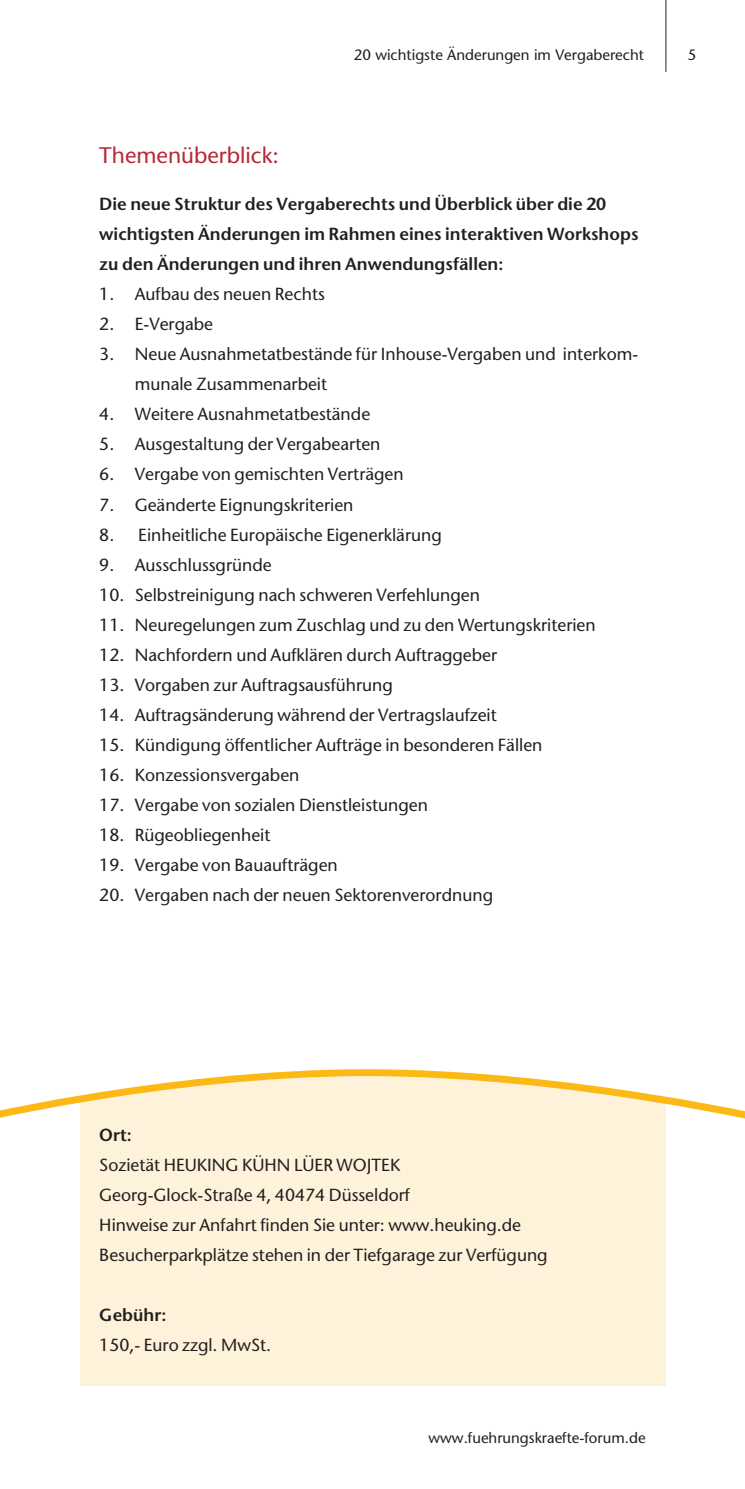
<style>
.page{position:relative;width:745px;height:1489px;background:#fff}
.page>*{position:absolute;margin:0;border:0;box-sizing:border-box;transform-origin:0 0}
.t1{font:22.5px "Stone Sans";color:#b72837}
.t2{font:17.5px/30px "Stone Sans";color:#231f20}
.t3{font:17.5px/30px "Stone Sans Demi";color:#231f20}
.t4{font:15px "Stone Sans";color:#231f20}
</style>
<div class="page">
<div style="left:80px;top:1040px;width:585px;height:345px;background:#fef3da"></div>
<hr style="left:665px;top:0;width:1px;height:72px;background:#231f20">
<svg style="left:1px;top:1040px;width:743px;height:79px;fill:#fff"></svg>
<p class="t4" style="left:353px;top:49px;width:291px">20 wichtigste Änderungen im Vergaberecht</p>
<p class="t1" style="left:99px;top:147px;width:181px">Themenüberblick:</p>
<p class="t3" style="left:99px;top:191px;width:540px">Die neue Struktur des Vergaberechts und Überblick über die 20 wichtigsten Änderungen im Rahmen eines interaktiven Workshops zu den Änderungen und ihren Anwendungsfällen:</p>
<p class="t2" style="left:99px;top:281px;width:227px">1. Aufbau des neuen Rechts</p>
<p class="t2" style="left:99px;top:311px;width:115px">2. E-Vergabe</p>
<p class="t2" style="left:135px;top:341px;width:504px;text-indent:-35px">3. Neue Ausnahmetatbestände für Inhouse-Vergaben und interkom&shy;munale Zusammenarbeit</p>
<p class="t2" style="left:99px;top:401px;width:272px">4. Weitere Ausnahmetatbestände</p>
<p class="t2" style="left:99px;top:431px;width:282px">5. Ausgestaltung der Vergabearten</p>
<p class="t2" style="left:99px;top:461px;width:306px">6. Vergabe von gemischten Verträgen</p>
<p class="t2" style="left:99px;top:491px;width:255px">7. Geänderte Eignungskriterien</p>
<p class="t2" style="left:99px;top:521px;width:344px">8. Einheitliche Europäische Eigenerklärung</p>
<p class="t2" style="left:99px;top:551px;width:174px">9. Ausschlussgründe</p>
<p class="t2" style="left:99px;top:581px;width:382px">10. Selbstreinigung nach schweren Verfehlungen</p>
<p class="t2" style="left:99px;top:611px;width:497px">11. Neuregelungen zum Zuschlag und zu den Wertungskriterien</p>
<p class="t2" style="left:99px;top:641px;width:399px">12. Nachfordern und Aufklären durch Auftraggeber</p>
<p class="t2" style="left:99px;top:671px;width:295px">13. Vorgaben zur Auftragsausführung</p>
<p class="t2" style="left:99px;top:701px;width:399px">14. Auftragsänderung während der Vertragslaufzeit</p>
<p class="t2" style="left:99px;top:731px;width:444px">15. Kündigung öffentlicher Aufträge in besonderen Fällen</p>
<p class="t2" style="left:99px;top:761px;width:201px">16. Konzessionsvergaben</p>
<p class="t2" style="left:99px;top:791px;width:330px">17. Vergabe von sozialen Dienstleistungen</p>
<p class="t2" style="left:99px;top:821px;width:172px">18. Rügeobliegenheit</p>
<p class="t2" style="left:99px;top:851px;width:240px">19. Vergabe von Bauaufträgen</p>
<p class="t2" style="left:99px;top:881px;width:395px">20. Vergaben nach der neuen Sektorenverordnung</p>
<p class="t4" style="left:687px;top:49px;width:10px">5</p>
<p class="t3" style="left:99px;top:1121px;width:34px">Ort:</p>
<p class="t2" style="left:99px;top:1151px;width:449px">Sozietät HEUKING KÜHN LÜER WOJTEK Georg-Glock-Straße 4, 40474 Düsseldorf<br>Hinweise zur Anfahrt finden Sie unter: www.heuking.de Besucherparkplätze stehen in der Tiefgarage zur Verfügung</p>
<p class="t3" style="left:99px;top:1301px;width:69px">Gebühr:</p>
<p class="t2" style="left:99px;top:1331px;width:173px">150,- Euro zzgl. MwSt.</p>
<p class="t4" style="left:428px;top:1431px;width:218px">www.fuehrungskraefte-forum.de</p>
</div>
